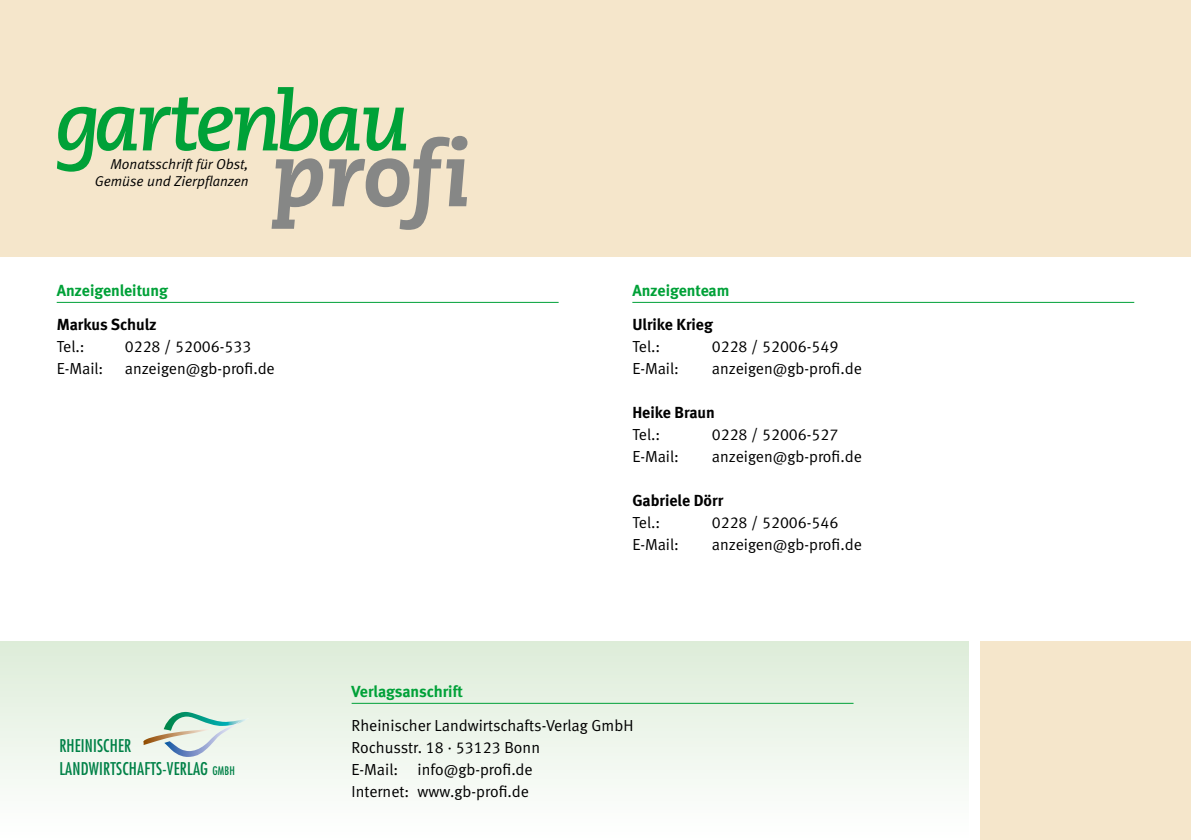
<style>
.page{position:relative;width:1191px;height:840px;background:#fff}
.page>*{position:absolute;margin:0;border:0;box-sizing:border-box;transform-origin:0 0}
.t1{font:italic 700 82.2px "Caecilia LT";letter-spacing:-.055em;color:#00a138}
.t2{font:condensed 17.2px/23px "Futura";letter-spacing:.01em;color:#008147}
.t3{font:16px/22px "Meta Normal LF";color:#000}
.t4{font:16px "Meta Bold LF";color:#000}
.t5{font:16px "Meta Bold LF";color:#00a138}
.t6{font:italic 14.2px/17.2px "Meta Normal LF";color:#000;text-align:right}
.s1{font-size:11.6px}
</style>
<div class="page">
<hr style="left:57px;top:302px;width:501px;height:1px;background:#00a138">
<hr style="left:632px;top:302px;width:502px;height:1px;background:#00a138">
<div style="left:0;top:0;width:1191px;height:257px;background:#f5e6cb"></div>
<svg style="left:271px;top:136px;width:196px;height:94px"></svg>
<div style="left:0;top:641px;width:968px;height:198px;background:linear-gradient(to bottom,#dbecd7,#fff)"></div>
<div style="left:981px;top:641px;width:210px;height:198px;background:#f5e6cb"></div>
<svg style="left:143px;top:711px;width:106px;height:45px;background:#cfe1d8"></svg>
<hr style="left:351px;top:702px;width:502px;height:1px;background:#00a138">
<h1 class="t1" style="left:55px;top:74px;width:356px">gartenbau</h1>
<p class="t6" style="left:95px;top:155px;width:155px">Monatsschrift für Obst,<br>Gemüse und Zierpflanzen</p>
<p class="t5" style="left:57px;top:281px;width:113px">Anzeigenleitung</p>
<p class="t4" style="left:57px;top:314px;width:101px">Markus Schulz</p>
<p class="t3" style="left:57px;top:334px;width:29px">Tel.:</p>
<p class="t3" style="left:125px;top:334px;width:128px">0228 / 52006-533</p>
<p class="t3" style="left:57px;top:356px;width:48px">E-Mail:</p>
<p class="t3" style="left:125px;top:356px;width:152px">anzeigen@gb-profi.de</p>
<p class="t5" style="left:632px;top:281px;width:99px">Anzeigenteam</p>
<p class="t4" style="left:632px;top:314px;width:82px">Ulrike Krieg</p>
<p class="t3" style="left:632px;top:334px;width:29px">Tel.:</p>
<p class="t3" style="left:712px;top:334px;width:128px">0228 / 52006-549</p>
<p class="t3" style="left:632px;top:356px;width:48px">E-Mail:</p>
<p class="t3" style="left:712px;top:356px;width:152px">anzeigen@gb-profi.de</p>
<p class="t4" style="left:632px;top:402px;width:84px">Heike Braun</p>
<p class="t3" style="left:632px;top:422px;width:29px">Tel.:</p>
<p class="t3" style="left:712px;top:422px;width:128px">0228 / 52006-527</p>
<p class="t3" style="left:632px;top:444px;width:48px">E-Mail:</p>
<p class="t3" style="left:712px;top:444px;width:152px">anzeigen@gb-profi.de</p>
<p class="t4" style="left:632px;top:490px;width:92px">Gabriele Dörr</p>
<p class="t3" style="left:632px;top:510px;width:29px">Tel.:</p>
<p class="t3" style="left:712px;top:510px;width:128px">0228 / 52006-546</p>
<p class="t3" style="left:632px;top:532px;width:48px">E-Mail:</p>
<p class="t3" style="left:712px;top:532px;width:152px">anzeigen@gb-profi.de</p>
<p class="t2" style="left:59px;top:733px;width:177px">RHEINISCHER<br>LANDWIRTSCHAFTS-VERLAG <span class="s1">GMBH</span></p>
<p class="t5" style="left:351px;top:681px;width:113px">Verlagsanschrift</p>
<p class="t3" style="left:351px;top:713px;width:283px">Rheinischer Landwirtschafts-Verlag GmbH<br>Rochusstr. 18 · 53123 Bonn<br>E-Mail: info@gb-profi.de<br>Internet: www.gb-profi.de</p>
</div>
